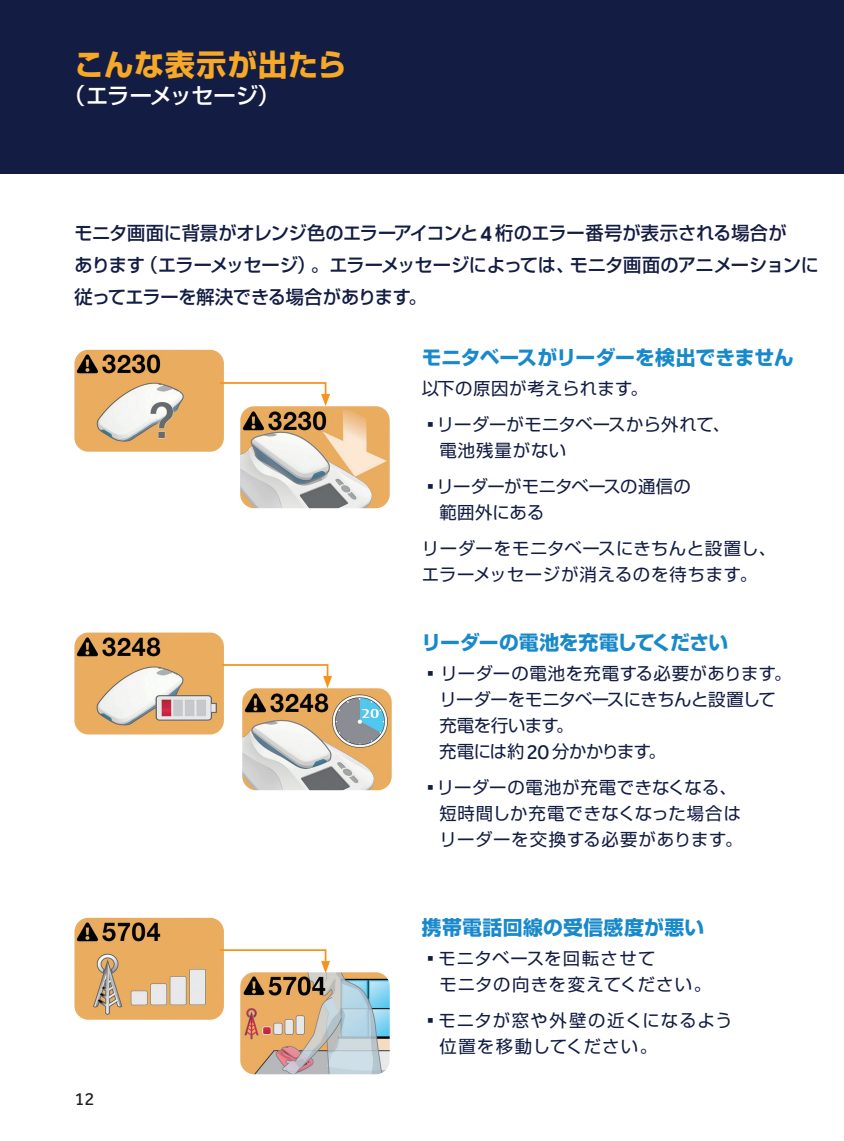
<style>
.page{position:relative;width:844px;height:1141px;background:#fff}
.page>*{position:absolute;margin:0;border:0;box-sizing:border-box;transform-origin:0 0}
.段落スタイル_5{font:700 29.75px "Shin Go Pro";letter-spacing:.02em;color:#f6a826}
.t1{font:500 22.4px "Shin Go Pro";letter-spacing:-.03em;color:#fff}
.t2{font:700 19.78px "Shin Go Pro";letter-spacing:-.005em;color:#1889cb}
.t3{font:700 19.78px "Shin Go Pro";letter-spacing:-.025em;color:#1889cb}
.t4{font:700 19.78px "Shin Go Pro";letter-spacing:.015em;color:#1889cb}
.t5{font:500 18.55px/32.2px "Shin Go Pro";letter-spacing:-.02em;color:#131c42}
.t6{font:18.55px "Effra";color:#231f20}
.t7{font:17.32px/26.1px "Shin Go Pro";letter-spacing:.025em;color:#131c42}
.t8{font:17.32px/26.1px "Shin Go Pro";letter-spacing:-.02em;color:#131c42}
.t9{font:17.32px/26.1px "Shin Go Pro";letter-spacing:.045em;color:#131c42}
.t10{font:17.32px/26.1px "Shin Go Pro";letter-spacing:.065em;color:#131c42}
.t11{font:17.32px/26.1px "Shin Go Pro";letter-spacing:.06em;color:#131c42}
.t12{font:17.32px/26.1px "Shin Go Pro";letter-spacing:-.015em;color:#131c42}
.s1{font-family:"Effra";font-size:23.28px}
.s2{font-family:"Effra";font-size:21.7px}
</style>
<div class="page">
<div style="left:0;top:0;width:843px;height:174px;background:#131c42"></div>
<img style="left:74px;top:350px;width:150px;height:102px">
<img style="left:240px;top:406px;width:149px;height:102px">
<svg style="left:218px;top:381px;width:112px;height:25px"></svg>
<img style="left:74px;top:633px;width:150px;height:101px">
<img style="left:242px;top:688px;width:149px;height:102px">
<svg style="left:220px;top:663px;width:112px;height:25px"></svg>
<img style="left:74px;top:918px;width:150px;height:102px">
<img style="left:240px;top:972px;width:149px;height:102px">
<svg style="left:218px;top:948px;width:112px;height:25px"></svg>
<p class="段落スタイル_5" style="left:74px;top:41px;width:273px">こんな表示が出たら</p>
<p class="t1" style="left:63px;top:77px;width:218px">（エラーメッセージ）</p>
<p class="t5" style="left:74px;top:214px;width:746px">モニタ画面に背景がオレンジ色のエラーアイコンと<span class="s1">4</span>桁のエラー番号が表示される場合が<br>あります（エラーメッセージ）。エラーメッセージによっては、モニタ画面のアニメーションに従ってエラーを解決できる場合があります。</p>
<p class="t2" style="left:422px;top:342px;width:373px">モニタベースがリーダーを検出できません</p>
<p class="t7" style="left:422px;top:373px;width:227px">以下の原因が考えられます。</p>
<p class="t7" style="left:439px;top:409px;width:292px;text-indent:-17px">▪リーダーがモニタベースから外れて、電池残量がない</p>
<p class="t12" style="left:439px;top:471px;width:253px;text-indent:-17px">▪リーダーがモニタベースの通信の範囲外にある</p>
<p class="t7" style="left:422px;top:533px;width:356px">リーダーをモニタベースにきちんと設置し、エラーメッセージが消えるのを待ちます。</p>
<p class="t3" style="left:421px;top:627px;width:308px">リーダーの電池を充電してください</p>
<p class="t8" style="left:439px;top:658px;width:354px;text-indent:-17px">▪リーダーの電池を充電する必要があります。リーダーをモニタベースにきちんと設置して充電を行います。<br>充電には約<span class="s2">20</span> 分かかります。</p>
<p class="t9" style="left:439px;top:772px;width:305px;text-indent:-17px">▪リーダーの電池が充電できなくなる、短時間しか充電できなくなった場合はリーダーを交換する必要があります。</p>
<p class="t6" style="left:74px;top:1088px;width:22px">12</p>
<p class="t4" style="left:422px;top:912px;width:284px">携帯電話回線の受信感度が悪い</p>
<p class="t11" style="left:439px;top:944px;width:273px;text-indent:-17px">▪モニタベースを回転させて<br>モニタの向きを変えてください。</p>
<p class="t10" style="left:439px;top:1006px;width:294px;text-indent:-17px">▪モニタが窓や外壁の近くになるよう位置を移動してください。</p>
</div>
